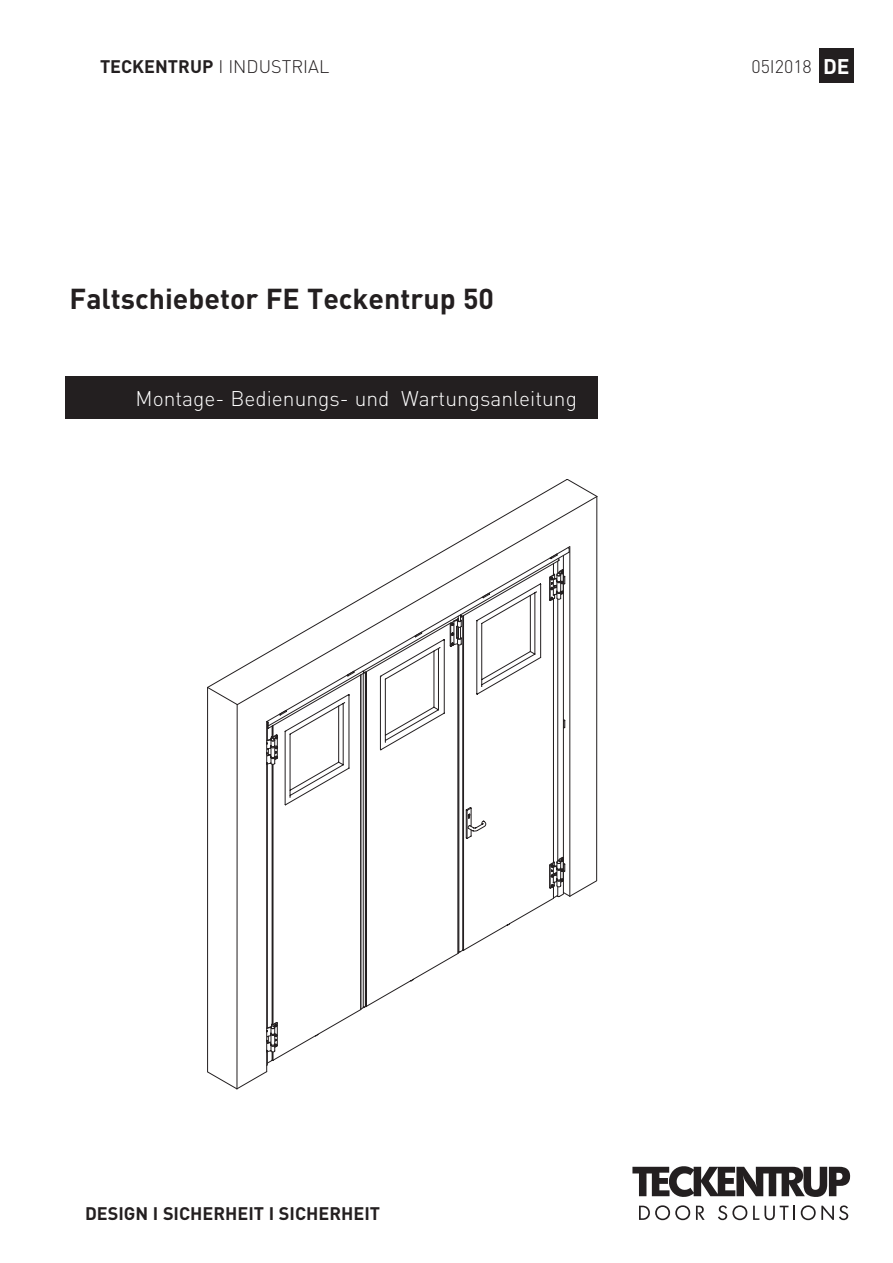
<style>
.page{position:relative;width:893px;height:1263px;background:#fff}
.page>*{position:absolute;margin:0;border:0;box-sizing:border-box;transform-origin:0 0}
.t1{font:700 28.5px "DIN";color:#231f20}
.t2{font:300 21px "DIN";color:#fff}
.t3{font:300 18px "DIN";color:#231f20}
.t4{font:700 18px "DIN";color:#231f20}
.s1{font-weight:700}
.s2{font-weight:700;font-size:21px;color:#fff}
</style>
<div class="page">
<svg style="left:207px;top:722px;width:31px;height:350px"></svg>
<svg style="left:207px;top:479px;width:390px;height:243px"></svg>
<svg style="left:266px;top:547px;width:304px;height:179px"></svg>
<svg style="left:266px;top:554px;width:299px;height:326px"></svg>
<svg style="left:236px;top:880px;width:361px;height:209px"></svg>
<div style="left:819px;top:48px;width:34px;height:34px;background:#231f20"></div>
<div style="left:66px;top:377px;width:532px;height:42px;background:#231f20"></div>
<svg style="left:632px;top:1166px;width:218px;height:31px"></svg>
<svg style="left:639px;top:1205px;width:66px;height:15px"></svg>
<svg style="left:718px;top:1205px;width:77px;height:15px"></svg>
<svg style="left:801px;top:1205px;width:48px;height:15px"></svg>
<p class="t3" style="left:100px;top:60px;width:231px"><span class="s1">TECKENTRUP</span> I INDUSTRIAL</p>
<p class="t3" style="left:751px;top:55px;width:100px">05I2018 <span class="s2">DE</span></p>
<h1 class="t1" style="left:70px;top:280px;width:426px">Faltschiebetor FE Teckentrup 50</h1>
<p class="t2" style="left:136px;top:386px;width:443px">Montage- Bedienungs- und Wartungsanleitung</p>
<p class="t4" style="left:85px;top:1207px;width:297px">DESIGN I SICHERHEIT I SICHERHEIT</p>
</div>
